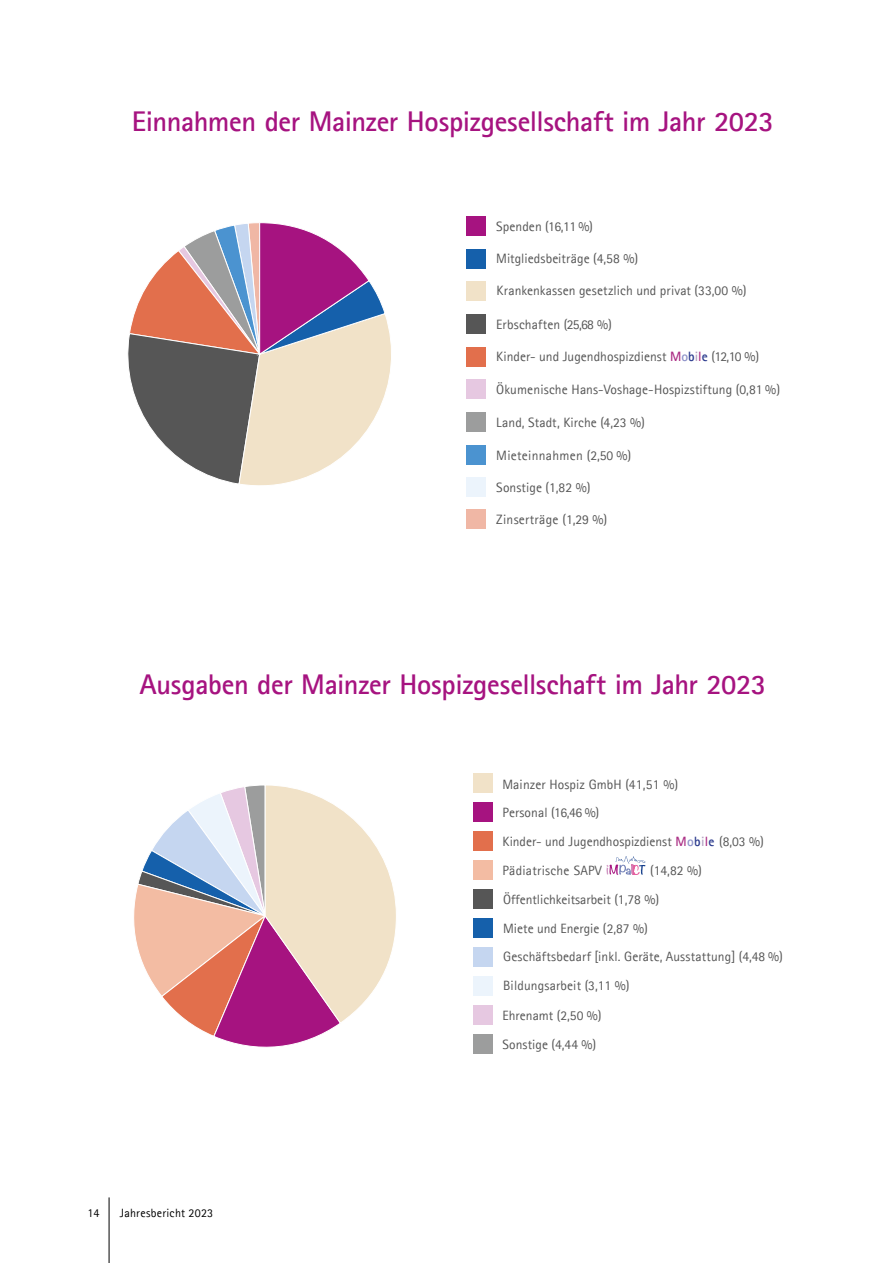
<style>
.page{position:relative;width:893px;height:1263px;background:#fff}
.page>*{position:absolute;margin:0;border:0;box-sizing:border-box;transform-origin:0 0}
.t1{font:700 28.5px "Agfa Rotis Sans Serif";letter-spacing:-.015em;color:#a61380}
.t2{font:13.5px/29px "Agfa Rotis Sans Serif";letter-spacing:.005em;color:#565656}
.t3{font:12px "Agfa Rotis Sans Serif";letter-spacing:.02em;color:#000}
.s1{font-weight:700;color:#ab2f85}
.s2{font-weight:700;color:#8c91c8}
.s3{font-weight:700;color:#2a3a8d}
.s4{font-weight:700;color:#b19ebf}
</style>
<div class="page">
<hr style="left:109px;top:1197px;width:1px;height:66px;background:#000">
<svg style="left:127px;top:222px;width:264px;height:264px"></svg>
<div style="left:467px;top:216px;width:19px;height:20px;background:#a61380"></div>
<div style="left:467px;top:282px;width:19px;height:19px;background:#f1e2c8"></div>
<div style="left:467px;top:249px;width:19px;height:19px;background:#1560ab"></div>
<div style="left:467px;top:314px;width:19px;height:20px;background:#565656"></div>
<div style="left:467px;top:347px;width:19px;height:20px;background:#e26f4c"></div>
<div style="left:467px;top:380px;width:19px;height:19px;background:#e6c8e1"></div>
<div style="left:467px;top:412px;width:19px;height:20px;background:#9c9d9d"></div>
<div style="left:467px;top:445px;width:19px;height:20px;background:#4b93d0"></div>
<div style="left:467px;top:477px;width:19px;height:20px;background:#ecf4fc"></div>
<div style="left:467px;top:509px;width:19px;height:20px;background:#f0b7a5"></div>
<svg style="left:134px;top:785px;width:262px;height:263px"></svg>
<div style="left:473px;top:802px;width:19px;height:20px;background:#a61380"></div>
<div style="left:473px;top:773px;width:19px;height:20px;background:#f1e2c8"></div>
<div style="left:473px;top:889px;width:19px;height:20px;background:#565656"></div>
<div style="left:473px;top:918px;width:19px;height:20px;background:#1560ab"></div>
<div style="left:473px;top:831px;width:19px;height:20px;background:#e26f4c"></div>
<div style="left:473px;top:860px;width:19px;height:20px;background:#f3bca3"></div>
<div style="left:473px;top:1035px;width:19px;height:19px;background:#9c9d9d"></div>
<div style="left:473px;top:1006px;width:19px;height:19px;background:#e6c8e1"></div>
<div style="left:473px;top:947px;width:19px;height:20px;background:#c5d6f0"></div>
<div style="left:473px;top:976px;width:19px;height:20px;background:#ecf4fc"></div>
<svg style="left:606px;top:856px;width:40px;height:19px"></svg>
<h1 class="t1" style="left:132px;top:104px;width:643px">Einnahmen der Mainzer Hospizgesellschaft im Jahr 2023</h1>
<p class="t2" style="left:496px;top:212px;width:98px">Spenden (16,11 %)</p>
<p class="t2" style="left:496px;top:244px;width:143px">Mitgliedsbeiträge (4,58 %)</p>
<p class="t2" style="left:497px;top:276px;width:252px">Krankenkassen gesetzlich und privat (33,00 %)</p>
<p class="t2" style="left:496px;top:310px;width:117px">Erbschaften (25,68 %)</p>
<p class="t2" style="left:496px;top:342px;width:265px">Kinder- und Jugendhospizdienst <span class="s1">M</span><span class="s2">o</span><span class="s3">b</span><span class="s4">i</span><span class="s1">l</span><span class="s3">e</span> (12,10 %)</p>
<p class="t2" style="left:496px;top:375px;width:285px">Ökumenische Hans-Voshage-Hospizstiftung (0,81 %)</p>
<p class="t2" style="left:496px;top:408px;width:150px">Land, Stadt, Kirche (4,23 %)</p>
<p class="t2" style="left:496px;top:440px;width:137px">Mieteinnahmen (2,50 %)</p>
<p class="t2" style="left:496px;top:472px;width:96px">Sonstige (1,82 %)</p>
<p class="t2" style="left:496px;top:505px;width:113px">Zinserträge (1,29 %)</p>
<h1 class="t1" style="left:139px;top:666px;width:628px">Ausgaben der Mainzer Hospizgesellschaft im Jahr 2023</h1>
<p class="t2" style="left:502px;top:769px;width:177px">Mainzer Hospiz GmbH (41,51 %)</p>
<p class="t2" style="left:502px;top:798px;width:98px">Personal (16,46 %)</p>
<p class="t2" style="left:502px;top:827px;width:263px">Kinder- und Jugendhospizdienst <span class="s1">M</span><span class="s2">o</span><span class="s3">b</span><span class="s4">i</span><span class="s1">l</span><span class="s3">e</span> (8,03 %)<br>Pädiatrische SAPV</p>
<p class="t2" style="left:650px;top:855px;width:53px">(14,82 %)</p>
<p class="t2" style="left:503px;top:885px;width:157px">Öffentlichkeitsarbeit (1,78 %)<br>Miete und Energie (2,87 %)</p>
<p class="t2" style="left:503px;top:942px;width:281px">Geschäftsbedarf [inkl. Geräte, Ausstattung] (4,48 %)<br>Bildungsarbeit (3,11 %)</p>
<p class="t2" style="left:502px;top:1001px;width:101px">Ehrenamt (2,50 %)</p>
<p class="t3" style="left:87px;top:1206px;width:14px">14</p>
<p class="t3" style="left:120px;top:1206px;width:95px">Jahresbericht 2023</p>
<p class="t2" style="left:502px;top:1030px;width:95px">Sonstige (4,44 %)</p>
</div>
